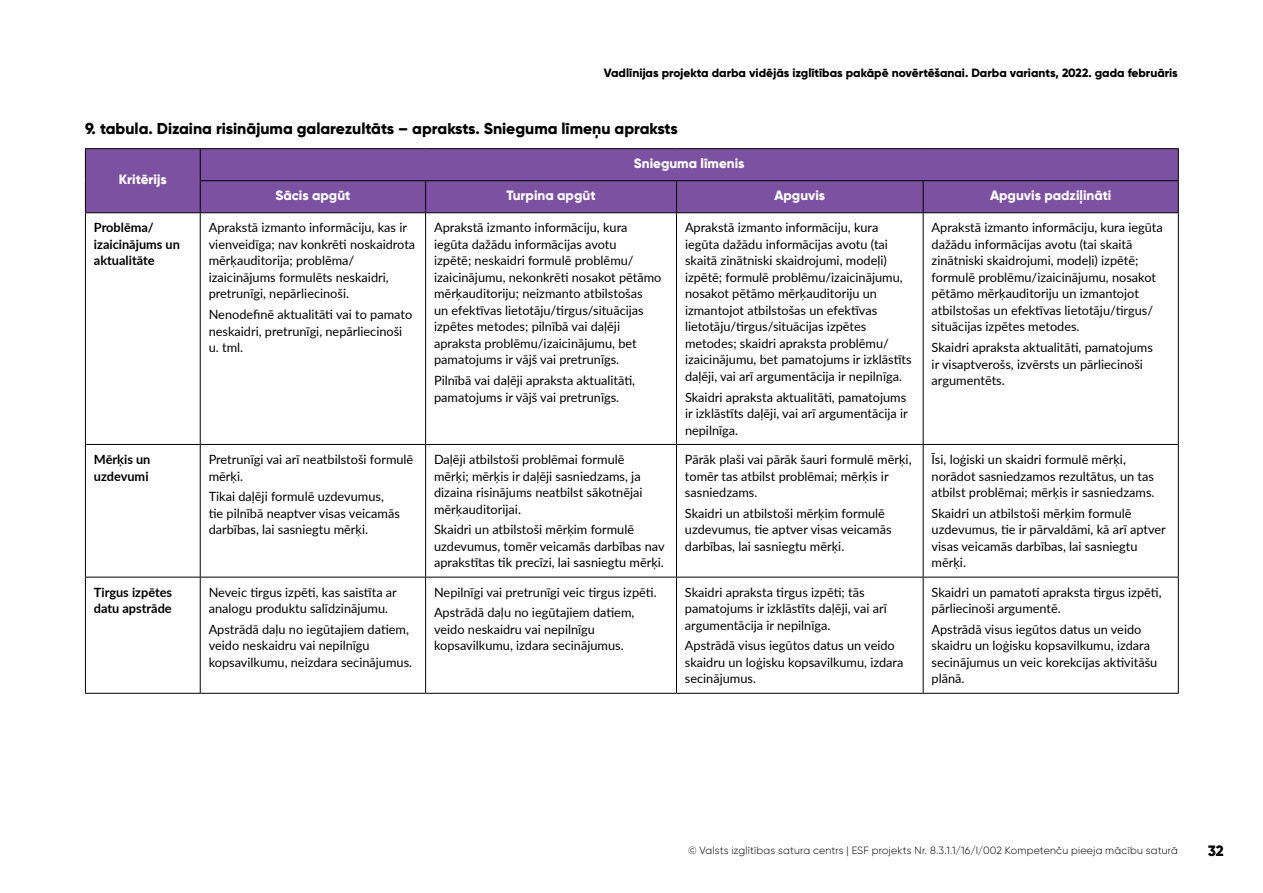
<style>
.page{position:relative;width:1263px;height:893px;background:#fff}
.page>*{position:absolute;margin:0;border:0;box-sizing:border-box;transform-origin:0 0}
.t1{font:800 15.75px "Gilroy";color:#000}
.t2{font:800 15px "Gilroy";color:#000}
.t3{font:800 13.5px "Gilroy";color:#fff}
.t4{font:12.75px/16.5px "Lato";color:#000}
.t5{font:700 12.75px/16.5px "Lato";color:#000}
.t6{font:800 12px "Gilroy";color:#000}
.t7{font:300 10.5px "Gilroy";letter-spacing:.02em;color:#000}
</style>
<div class="page">
<div style="left:86px;top:149px;width:1092px;height:63px;background:#7c51a1"></div>
<hr style="left:200px;top:149px;width:1px;height:31px;background:#000">
<hr style="left:200px;top:180px;width:226px;height:1px;background:#000">
<hr style="left:200px;top:181px;width:1px;height:31px;background:#000">
<hr style="left:426px;top:180px;width:250px;height:1px;background:#000">
<hr style="left:425px;top:181px;width:1px;height:31px;background:#000">
<hr style="left:676px;top:180px;width:247px;height:1px;background:#000">
<hr style="left:676px;top:181px;width:1px;height:31px;background:#000">
<hr style="left:923px;top:180px;width:256px;height:1px;background:#000">
<hr style="left:923px;top:181px;width:1px;height:31px;background:#000">
<hr style="left:200px;top:213px;width:1px;height:231px;background:#000">
<hr style="left:425px;top:213px;width:1px;height:231px;background:#000">
<hr style="left:676px;top:213px;width:1px;height:231px;background:#000">
<hr style="left:923px;top:213px;width:1px;height:231px;background:#000">
<hr style="left:1178px;top:213px;width:1px;height:231px;background:#000">
<hr style="left:85px;top:444px;width:115px;height:1px;background:#000">
<hr style="left:200px;top:444px;width:226px;height:1px;background:#000">
<hr style="left:200px;top:445px;width:1px;height:132px;background:#000">
<hr style="left:426px;top:444px;width:250px;height:1px;background:#000">
<hr style="left:425px;top:445px;width:1px;height:132px;background:#000">
<hr style="left:676px;top:444px;width:247px;height:1px;background:#000">
<hr style="left:676px;top:445px;width:1px;height:132px;background:#000">
<hr style="left:923px;top:444px;width:256px;height:1px;background:#000">
<hr style="left:923px;top:445px;width:1px;height:132px;background:#000">
<hr style="left:1178px;top:445px;width:1px;height:132px;background:#000">
<hr style="left:85px;top:577px;width:115px;height:1px;background:#000">
<hr style="left:200px;top:577px;width:226px;height:1px;background:#000">
<hr style="left:200px;top:577px;width:1px;height:116px;background:#000">
<hr style="left:426px;top:577px;width:250px;height:1px;background:#000">
<hr style="left:425px;top:577px;width:1px;height:116px;background:#000">
<hr style="left:676px;top:577px;width:247px;height:1px;background:#000">
<hr style="left:676px;top:577px;width:1px;height:116px;background:#000">
<hr style="left:923px;top:577px;width:256px;height:1px;background:#000">
<hr style="left:923px;top:577px;width:1px;height:116px;background:#000">
<hr style="left:1178px;top:577px;width:1px;height:116px;background:#000">
<hr style="left:85px;top:693px;width:115px;height:1px;background:#000">
<hr style="left:200px;top:693px;width:226px;height:1px;background:#000">
<hr style="left:426px;top:693px;width:250px;height:1px;background:#000">
<hr style="left:676px;top:693px;width:247px;height:1px;background:#000">
<hr style="left:923px;top:693px;width:256px;height:1px;background:#000">
<hr style="left:85px;top:148px;width:115px;height:1px;background:#000">
<hr style="left:85px;top:149px;width:1px;height:32px;background:#000">
<hr style="left:200px;top:148px;width:226px;height:1px;background:#000">
<hr style="left:426px;top:148px;width:250px;height:1px;background:#000">
<hr style="left:676px;top:148px;width:247px;height:1px;background:#000">
<hr style="left:923px;top:148px;width:256px;height:1px;background:#000">
<hr style="left:1178px;top:149px;width:1px;height:31px;background:#000">
<hr style="left:85px;top:181px;width:1px;height:31px;background:#000">
<hr style="left:1178px;top:181px;width:1px;height:31px;background:#000">
<hr style="left:85px;top:212px;width:115px;height:1px;background:#000">
<hr style="left:200px;top:212px;width:226px;height:1px;background:#000">
<hr style="left:426px;top:212px;width:250px;height:1px;background:#000">
<hr style="left:676px;top:212px;width:247px;height:1px;background:#000">
<hr style="left:923px;top:212px;width:256px;height:1px;background:#000">
<hr style="left:85px;top:213px;width:1px;height:231px;background:#000">
<hr style="left:85px;top:445px;width:1px;height:132px;background:#000">
<hr style="left:85px;top:577px;width:1px;height:116px;background:#000">
<p class="t6" style="left:604px;top:65px;width:575px">Vadlīnijas projekta darba vidējās izglītības pakāpē novērtēšanai. Darba variants, 2022. gada februāris</p>
<p class="t1" style="left:85px;top:118px;width:594px">9. tabula. Dizaina risinājuma galarezultāts – apraksts. Snieguma līmeņu apraksts</p>
<p class="t3" style="left:119px;top:171px;width:50px">Kritērijs</p>
<p class="t3" style="left:634px;top:155px;width:112px">Snieguma līmenis</p>
<p class="t3" style="left:275px;top:187px;width:77px">Sācis apgūt</p>
<p class="t3" style="left:507px;top:187px;width:90px">Turpina apgūt</p>
<p class="t3" style="left:774px;top:187px;width:52px">Apguvis</p>
<p class="t3" style="left:990px;top:187px;width:123px">Apguvis padziļināti</p>
<p class="t5" style="left:94px;top:219px;width:88px">Problēma/ izaicinājums un aktualitāte</p>
<p class="t4" style="left:209px;top:219px;width:208px">Aprakstā izmanto informāciju, kas ir vienveidīga; nav konkrēti noskaidrota mērķauditorija; problēma/ izaicinājums formulēts neskaidri, pretrunīgi, nepārliecinoši.</p>
<p class="t4" style="left:209px;top:306px;width:205px">Nenodefinē aktualitāti vai to pamato neskaidri, pretrunīgi, nepārliecinoši u. tml.</p>
<p class="t4" style="left:434px;top:219px;width:229px">Aprakstā izmanto informāciju, kura iegūta dažādu informācijas avotu<br>izpētē; neskaidri formulē problēmu/ izaicinājumu, nekonkrēti nosakot pētāmo mērķauditoriju; neizmanto atbilstošas<br>un efektīvas lietotāju/tirgus/situācijas izpētes metodes; pilnībā vai daļēji apraksta problēmu/izaicinājumu, bet pamatojums ir vājš vai pretrunīgs.</p>
<p class="t4" style="left:434px;top:372px;width:202px">Pilnībā vai daļēji apraksta aktualitāti, pamatojums ir vājš vai pretrunīgs.</p>
<p class="t5" style="left:94px;top:451px;width:58px">Mērķis un uzdevumi</p>
<p class="t4" style="left:209px;top:451px;width:206px">Pretrunīgi vai arī neatbilstoši formulē mērķi.</p>
<p class="t4" style="left:209px;top:488px;width:193px">Tikai daļēji formulē uzdevumus, tie pilnībā neaptver visas veicamās darbības, lai sasniegtu mērķi.</p>
<p class="t5" style="left:94px;top:583px;width:80px">Tirgus izpētes datu apstrāde</p>
<p class="t4" style="left:209px;top:583px;width:190px">Neveic tirgus izpēti, kas saistīta ar analogu produktu salīdzinājumu.</p>
<p class="t4" style="left:209px;top:621px;width:205px">Apstrādā daļu no iegūtajiem datiem, veido neskaidru vai nepilnīgu kopsavilkumu, neizdara secinājumus.</p>
<p class="t4" style="left:434px;top:451px;width:210px">Daļēji atbilstoši problēmai formulē mērķi; mērķis ir daļēji sasniedzams, ja dizaina risinājums neatbilst sākotnējai mērķauditorijai.</p>
<p class="t4" style="left:434px;top:521px;width:232px">Skaidri un atbilstoši mērķim formulē uzdevumus, tomēr veicamās darbības nav aprakstītas tik precīzi, lai sasniegtu mērķi.</p>
<p class="t4" style="left:434px;top:581px;width:224px;line-height:20.7px">Nepilnīgi vai pretrunīgi veic tirgus izpēti.<br>Apstrādā daļu no iegūtajiem datiem,</p>
<p class="t4" style="left:434px;top:621px;width:191px">veido neskaidru vai nepilnīgu kopsavilkumu, izdara secinājumus.</p>
<p class="t4" style="left:685px;top:219px;width:228px">Aprakstā izmanto informāciju, kura iegūta dažādu informācijas avotu (tai skaitā zinātniski skaidrojumi, modeļi) izpētē; formulē problēmu/izaicinājumu, nosakot pētāmo mērķauditoriju un izmantojot atbilstošas un efektīvas lietotāju/tirgus/situācijas izpētes metodes; skaidri apraksta problēmu/ izaicinājumu, bet pamatojums ir izklāstīts daļēji, vai arī argumentācija ir nepilnīga.</p>
<p class="t4" style="left:685px;top:388px;width:224px">Skaidri apraksta aktualitāti, pamatojums ir izklāstīts daļēji, vai arī argumentācija ir nepilnīga.</p>
<p class="t4" style="left:685px;top:451px;width:228px">Pārāk plaši vai pārāk šauri formulē mērķi, tomēr tas atbilst problēmai; mērķis ir sasniedzams.</p>
<p class="t4" style="left:685px;top:504px;width:208px">Skaidri un atbilstoši mērķim formulē uzdevumus, tie aptver visas veicamās darbības, lai sasniegtu mērķi.</p>
<p class="t4" style="left:685px;top:583px;width:203px">Skaidri apraksta tirgus izpēti; tās pamatojums ir izklāstīts daļēji, vai arī argumentācija ir nepilnīga.</p>
<p class="t4" style="left:685px;top:637px;width:220px">Apstrādā visus iegūtos datus un veido skaidru un loģisku kopsavilkumu, izdara secinājumus.</p>
<p class="t4" style="left:932px;top:219px;width:233px">Aprakstā izmanto informāciju, kura iegūta dažādu informācijas avotu (tai skaitā zinātniski skaidrojumi, modeļi) izpētē; formulē problēmu/izaicinājumu, nosakot pētāmo mērķauditoriju un izmantojot atbilstošas un efektīvas lietotāju/tirgus/ situācijas izpētes metodes.</p>
<p class="t4" style="left:932px;top:339px;width:223px">Skaidri apraksta aktualitāti, pamatojums ir visaptverošs, izvērsts un pārliecinoši argumentēts.</p>
<p class="t4" style="left:931px;top:451px;width:224px">Īsi, loģiski un skaidri formulē mērķi, norādot sasniedzamos rezultātus, un tas atbilst problēmai; mērķis ir sasniedzams.</p>
<p class="t4" style="left:931px;top:504px;width:236px">Skaidri un atbilstoši mērķim formulē uzdevumus, tie ir pārvaldāmi, kā arī aptver visas veicamās darbības, lai sasniegtu mērķi.</p>
<p class="t4" style="left:931px;top:583px;width:232px">Skaidri un pamatoti apraksta tirgus izpēti, pārliecinoši argumentē.</p>
<p class="t4" style="left:931px;top:621px;width:227px">Apstrādā visus iegūtos datus un veido skaidru un loģisku kopsavilkumu, izdara secinājumus un veic korekcijas aktivitāšu plānā.</p>
<p class="t7" style="left:688px;top:844px;width:491px">© Valsts izglītības satura centrs | ESF projekts Nr. 8.3.1.1/16/I/002 Kompetenču pieeja mācību saturā</p>
<p class="t2" style="left:1208px;top:841px;width:18px">32</p>
</div>
